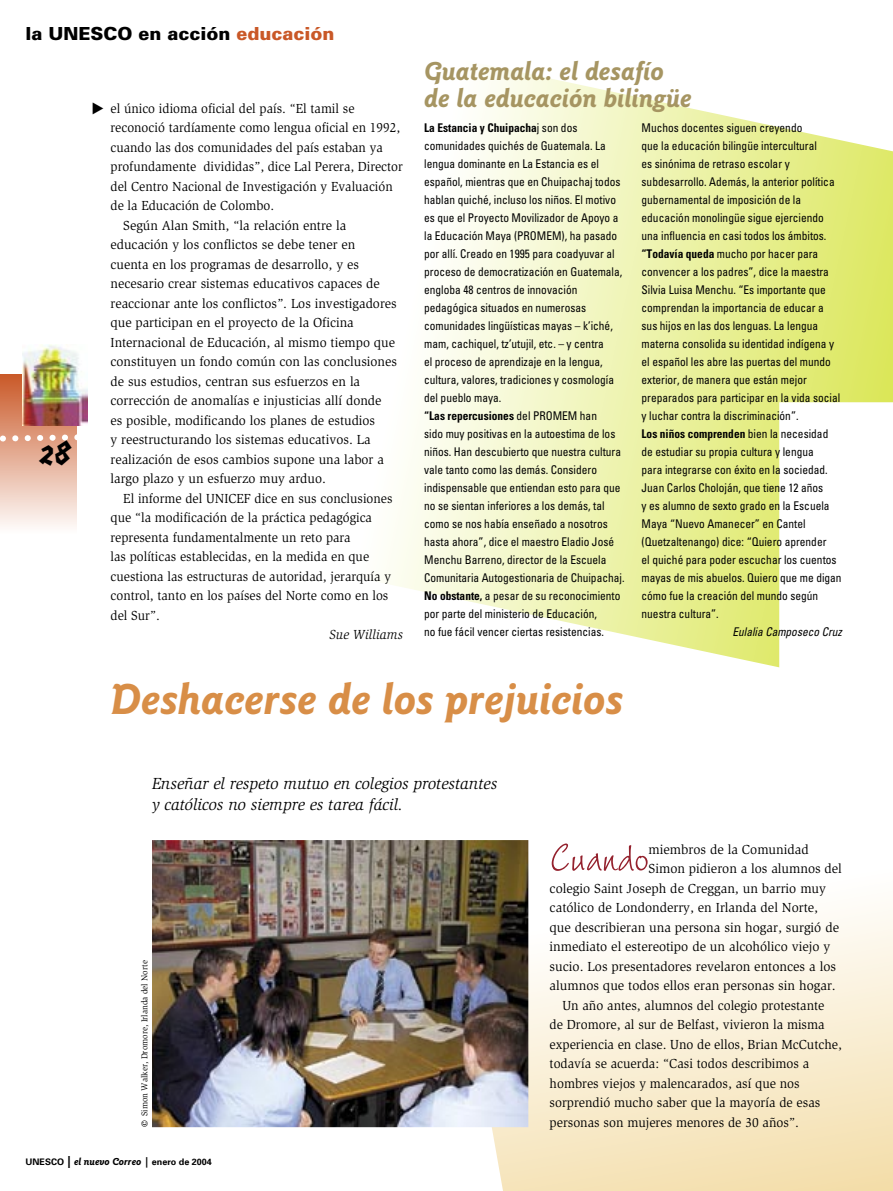
<style>
.page{position:relative;width:893px;height:1191px;background:#fff}
.page>*{position:absolute;margin:0;border:0;box-sizing:border-box;transform-origin:0 0}
.t1{font:55.65px "Wiesbaden Swing";color:#94212d}
.t2{font:italic 700 45px "Goudy Sans";color:#d88e47}
.t3{font:700 36px "Elektrix";color:#000}
.t4{font:italic 700 27px/27px "Goudy Sans";color:#a69562}
.t5{font:900 18px "Univers";color:#000}
.t6{font:italic 16.5px/21px "Slimbach";color:#000}
.t7{font:13.5px "Slimbach";color:#000}
.t8{font:13.5px "Slimbach";color:#000;scale:.95 1}
.t9{font:13.5px "Slimbach";color:#000;scale:.96 1}
.t10{font:italic 13.5px "Slimbach";color:#000;scale:.95 1}
.t11{font:condensed 12px/18px "Univers";color:#000;scale:.95 1}
.t12{font:italic condensed 12px "Univers";color:#000;scale:.95 1}
.t13{font:700 9px "Univers";color:#000}
.t14{font:8.7px "Slimbach";color:#000;scale:.95 1}
.s1{color:#c95827}
.s2{font-weight:700}
.s3{font-size:13.5px}
.s4{font-size:12px}
.s5{font-family:"Goudy Sans";font-style:italic;font-size:10.5px}
</style>
<div class="page">
<div style="left:0;top:374px;width:77px;height:160px;background:linear-gradient(to bottom,#c95928,#fefdfc)"></div>
<img style="left:22px;top:344px;width:65px;height:81px">
<svg style="left:0;top:431px;width:77px;height:14px"></svg>
<svg style="left:383px;top:67px;width:510px;height:601px"></svg>
<svg style="left:492px;top:840px;width:401px;height:351px"></svg>
<div style="left:779px;top:402px;width:114px;height:317px;background:#fff"></div>
<img style="left:152px;top:840px;width:376px;height:287px">
<h3 class="t5" style="left:26px;top:22px;width:310px">la UNESCO en acción <span class="s1">educación</span></h3>
<h3 class="t3" style="left:39px;top:431px;width:35px">28</h3>
<p class="t8" style="left:111px;top:100px;width:258px">el único idioma oficial del país. “El tamil se</p>
<p class="t8" style="left:111px;top:120px;width:306px">reconoció tardíamente como lengua oficial en 1992,</p>
<p class="t8" style="left:111px;top:139px;width:288px">cuando las dos comunidades del país estaban ya</p>
<p class="t8" style="left:111px;top:159px;width:309px">profundamente divididas”, dice Lal Perera, Director</p>
<p class="t8" style="left:111px;top:178px;width:299px">del Centro Nacional de Investigación y Evaluación</p>
<p class="t8" style="left:111px;top:198px;width:174px">de la Educación de Colombo.</p>
<p class="t7" style="left:123px;top:217px;width:224px">Según Alan Smith, “la relación entre la</p>
<p class="t7" style="left:111px;top:237px;width:246px">educación y los conflictos se debe tener en</p>
<p class="t7" style="left:111px;top:256px;width:250px">cuenta en los programas de desarrollo, y es</p>
<p class="t7" style="left:111px;top:276px;width:271px">necesario crear sistemas educativos capaces de</p>
<p class="t7" style="left:111px;top:295px;width:288px">reaccionar ante los conflictos”. Los investigadores</p>
<p class="t7" style="left:111px;top:315px;width:245px">que participan en el proyecto de la Oficina</p>
<p class="t7" style="left:111px;top:334px;width:286px">Internacional de Educación, al mismo tiempo que</p>
<p class="t7" style="left:111px;top:354px;width:288px">constituyen un fondo común con las conclusiones</p>
<p class="t7" style="left:111px;top:373px;width:251px">de sus estudios, centran sus esfuerzos en la</p>
<p class="t7" style="left:111px;top:393px;width:272px">corrección de anomalías e injusticias allí donde</p>
<p class="t7" style="left:111px;top:412px;width:266px">es posible, modificando los planes de estudios</p>
<p class="t7" style="left:111px;top:432px;width:261px">y reestructurando los sistemas educativos. La</p>
<p class="t7" style="left:111px;top:451px;width:275px">realización de esos cambios supone una labor a</p>
<p class="t7" style="left:111px;top:471px;width:217px">largo plazo y un esfuerzo muy arduo.</p>
<p class="t8" style="left:123px;top:490px;width:285px">El informe del UNICEF dice en sus conclusiones</p>
<p class="t8" style="left:111px;top:510px;width:277px">que “la modificación de la práctica pedagógica</p>
<p class="t8" style="left:111px;top:529px;width:254px">representa fundamentalmente un reto para</p>
<p class="t8" style="left:111px;top:549px;width:274px">las políticas establecidas, en la medida en que</p>
<p class="t8" style="left:111px;top:568px;width:297px">cuestiona las estructuras de autoridad, jerarquía y</p>
<p class="t8" style="left:111px;top:588px;width:294px">control, tanto en los países del Norte como en los</p>
<p class="t8" style="left:111px;top:607px;width:53px">del Sur”.</p>
<p class="t10" style="left:330px;top:627px;width:79px">Sue Williams</p>
<h3 class="t4" style="left:424px;top:57px;width:269px">Guatemala: el desafío de la educación bilingüe</h3>
<p class="t11" style="left:424px;top:118px;width:212px"><span class="s2">La Estancia y Chuipacha</span>j son dos comunidades quichés de Guatemala. La lengua dominante en La Estancia es el español, mientras que en Chuipachaj todos hablan quiché, incluso los niños. El motivo es que el Proyecto Movilizador de Apoyo a la Educación Maya (PROMEM), ha pasado por allí. Creado en 1995 para coadyuvar al proceso de democratización en Guatemala, engloba 48 centros de innovación pedagógica situados en numerosas comunidades lingüísticas mayas – k’iché, mam, cachiquel, tz’utujil, etc. – y centra<br>el proceso de aprendizaje en la lengua, cultura, valores, tradiciones y cosmología del pueblo maya.<br><span class="s2">“Las repercusiones</span> del PROMEM han<br>sido muy positivas en la autoestima de los niños. Han descubierto que nuestra cultura vale tanto como las demás. Considero indispensable que entiendan esto para que no se sientan inferiores a los demás, tal como se nos había enseñado a nosotros hasta ahora”, dice el maestro Eladio José Menchu Barreno, director de la Escuela Comunitaria Autogestionaria de Chuipachaj.<br><span class="s2">No obstante,</span> a pesar de su reconocimiento por parte del ministerio de Educación,<br>no fue fácil vencer ciertas resistencias.</p>
<p class="t11" style="left:642px;top:118px;width:212px">Muchos docentes siguen creyendo<br>que la educación bilingüe intercultural<br>es sinónima de retraso escolar y subdesarrollo. Además, la anterior política gubernamental de imposición de la educación monolingüe sigue ejerciendo una influencia en casi todos los ámbitos. <span class="s2">“Todavía queda</span> mucho por hacer para convencer a los padres”, dice la maestra Silvia Luisa Menchu. “Es importante que comprendan la importancia de educar a sus hijos en las dos lenguas. La lengua materna consolida su identidad indígena y el español les abre las puertas del mundo exterior, de manera que están mejor preparados para participar en la vida social y luchar contra la discriminación”.<br><span class="s2">Los niños comprenden</span> bien la necesidad de estudiar su propia cultura y lengua<br>para integrarse con éxito en la sociedad.<br>Juan Carlos Choloján, que tiene 12 años<br>y es alumno de sexto grado en la Escuela Maya “Nuevo Amanecer” en Cantel (Quetzaltenango) dice: “Quiero aprender<br>el quiché para poder escuchar los cuentos mayas de mis abuelos. Quiero que me digan cómo fue la creación del mundo según nuestra cultura”.</p>
<p class="t12" style="left:732px;top:624px;width:117px">Eulalia Camposeco Cruz</p>
<h2 class="t2" style="left:111px;top:673px;width:514px">Deshacerse de los prejuicios</h2>
<h3 class="t6" style="left:152px;top:773px;width:347px">Enseñar el respeto mutuo en colegios protestantes y católicos no siempre es tarea fácil.</h3>
<p class="t14" style="left:140px;top:1127px;width:177px;rotate:-90deg"><span class="s3">©</span> Simon Walker, Dromore, Irlanda del Norte</p>
<p class="t13" style="left:26px;top:1156px;width:188px">UNESCO <span class="s4">|</span> <span class="s5">el nuevo Correo |</span> enero de 2004</p>
<h1 class="t1" style="left:550px;top:826px;width:101px">Cuando</h1>
<p class="t7" style="left:649px;top:841px;width:162px">miembros de la Comunidad</p>
<p class="t7" style="left:649px;top:861px;width:195px">Simon pidieron a los alumnos del</p>
<p class="t7" style="left:550px;top:880px;width:278px">colegio Saint Joseph de Creggan, un barrio muy</p>
<p class="t7" style="left:550px;top:900px;width:270px">católico de Londonderry, en Irlanda del Norte,</p>
<p class="t7" style="left:550px;top:919px;width:291px">que describieran una persona sin hogar, surgió de</p>
<p class="t7" style="left:550px;top:939px;width:282px">inmediato el estereotipo de un alcohólico viejo y</p>
<p class="t7" style="left:550px;top:958px;width:288px">sucio. Los presentadores revelaron entonces a los</p>
<p class="t7" style="left:550px;top:978px;width:288px">alumnos que todos ellos eran personas sin hogar.</p>
<p class="t9" style="left:562px;top:997px;width:275px">Un año antes, alumnos del colegio protestante</p>
<p class="t9" style="left:550px;top:1017px;width:288px">de Dromore, al sur de Belfast, vivieron la misma</p>
<p class="t9" style="left:550px;top:1036px;width:306px">experiencia en clase. Uno de ellos, Brian McCutche,</p>
<p class="t9" style="left:550px;top:1056px;width:272px">todavía se acuerda: “Casi todos describimos a</p>
<p class="t9" style="left:550px;top:1075px;width:262px">hombres viejos y malencarados, así que nos</p>
<p class="t9" style="left:550px;top:1095px;width:284px">sorprendió mucho saber que la mayoría de esas</p>
<p class="t9" style="left:550px;top:1114px;width:261px">personas son mujeres menores de 30 años”.</p>
</div>
